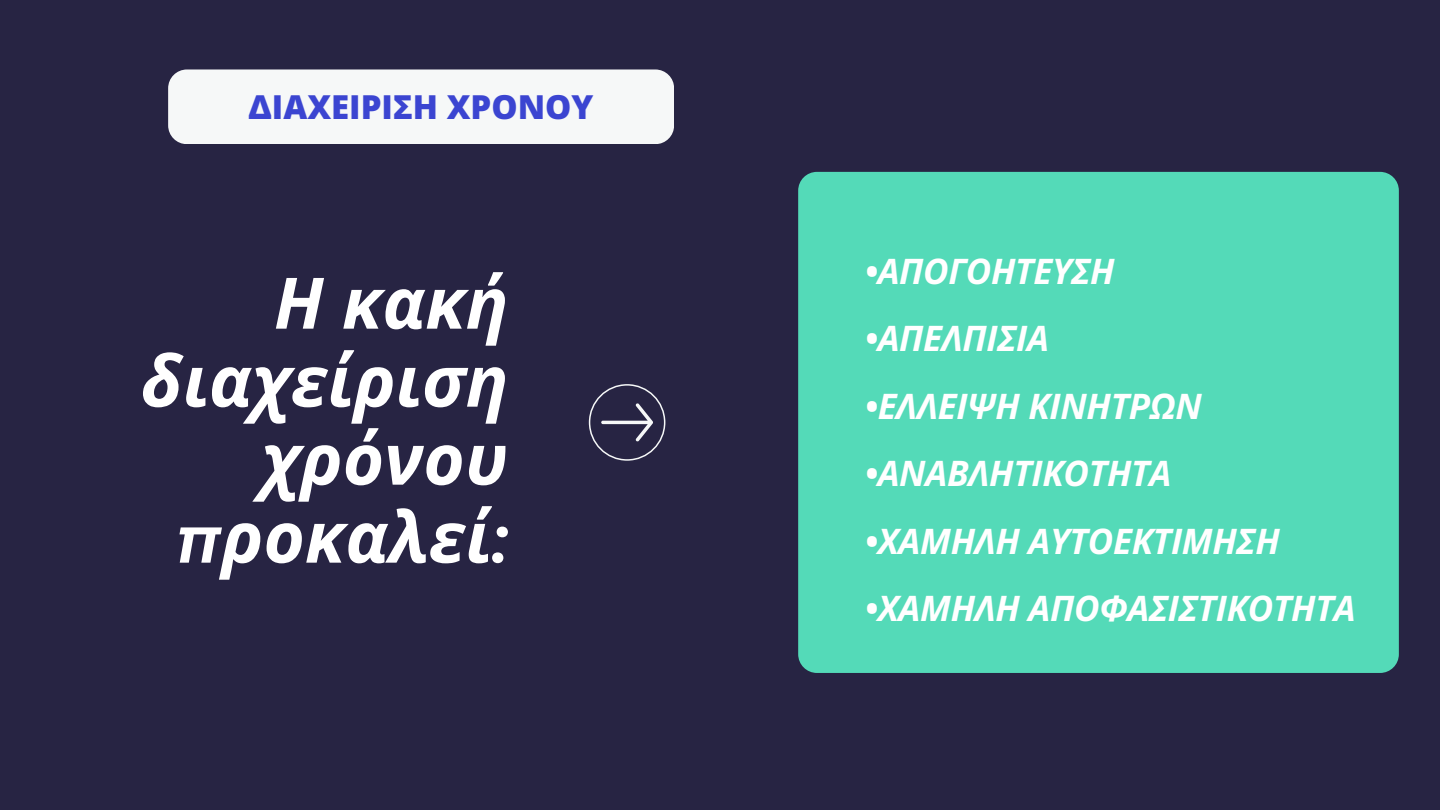
<style>
.page{position:relative;width:1440px;height:810px;background:#272443}
.page>*{position:absolute;margin:0;border:0;box-sizing:border-box;transform-origin:0 0}
.t1{font:italic 700 71px/78px "Noto Sans";color:#fff;text-align:right}
.t2{font:italic 700 35px "Open Sans";letter-spacing:-.01em;color:#fff}
.t3{font:800 33px "Open Sans";color:#3b45d1}
.s1{font-family:"DM Sans"}
</style>
<div class="page">
<div style="left:168px;top:69px;width:506px;height:75px;background:#f6f8f8;border-radius:19px"></div>
<div style="left:798px;top:172px;width:601px;height:501px;background:#54dab8;border-radius:19px"></div>
<svg style="left:589px;top:384px;width:76px;height:77px"></svg>
<p class="t3" style="left:249px;top:84px;width:346px">ΔΙΑΧΕΙΡΙΣΗ ΧΡΟΝΟΥ</p>
<h1 class="t1" style="left:141px;top:262px;width:369px">Η κακή διαχείριση χρόνου <span class="s1">π</span>ροκαλεί<span class="s1">:</span></h1>
<p class="t2" style="left:865px;top:246px;width:251px">•ΑΠΟΓΟΗΤΕΥΣΗ</p>
<p class="t2" style="left:865px;top:314px;width:186px">•ΑΠΕΛΠΙΣΙΑ</p>
<p class="t2" style="left:865px;top:381px;width:339px">•ΕΛΛΕΙΨΗ ΚΙΝΗΤΡΩΝ</p>
<p class="t2" style="left:865px;top:449px;width:308px">•ΑΝΑΒΛΗΤΙΚΟΤΗΤΑ</p>
<p class="t2" style="left:865px;top:516px;width:417px">•ΧΑΜΗΛΗ ΑΥΤΟΕΚΤΙΜΗΣΗ</p>
<p class="t2" style="left:865px;top:584px;width:492px">•ΧΑΜΗΛΗ ΑΠΟΦΑΣΙΣΤΙΚΟΤΗΤΑ</p>
</div>
